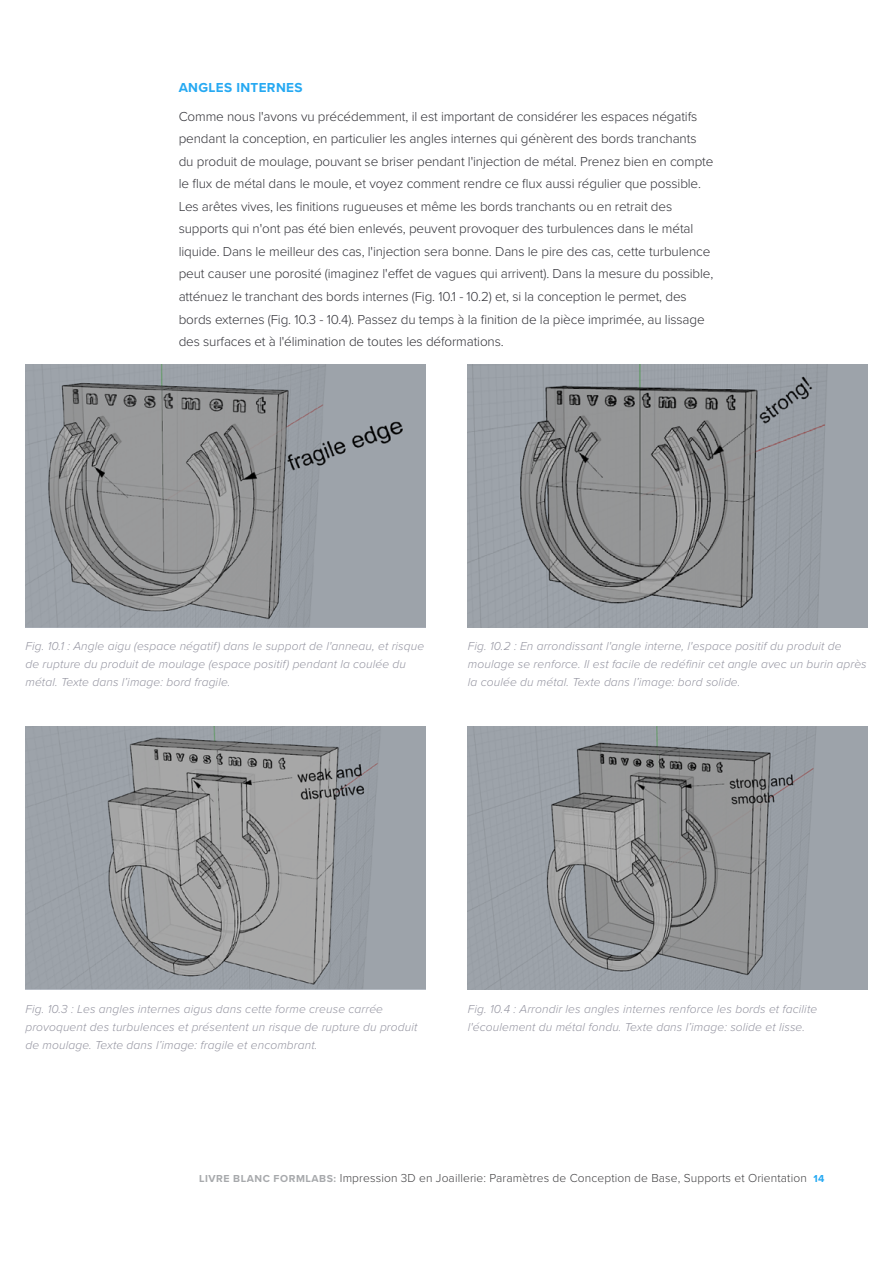
<style>
.page{position:relative;width:893px;height:1263px;background:#fff}
.page>*{position:absolute;margin:0;border:0;box-sizing:border-box;transform-origin:0 0}
.t1{font:300 13.5px/22.5px "Proxima Nova";letter-spacing:-.01em;color:#323238}
.t2{font:700 13.5px "Proxima Nova";letter-spacing:.025em;color:#26a9f2}
.t3{font:italic 300 12px/18px "Proxima Nova";letter-spacing:.01em;color:#9494a0}
.t4{font:300 12px "Proxima Nova";letter-spacing:.01em;color:#414042}
.s1{font-weight:700;font-size:10.5px;color:#a7a9ac}
.s2{font-weight:700;font-size:10.5px;color:#26a9f2}
</style>
<div class="page">
<img style="left:25px;top:364px;width:400px;height:263px">
<img style="left:25px;top:727px;width:400px;height:262px">
<img style="left:468px;top:364px;width:399px;height:263px">
<img style="left:468px;top:727px;width:399px;height:262px">
<p class="t2" style="left:179px;top:77px;width:125px">ANGLES INTERNES</p>
<p class="t1" style="left:179px;top:104px;width:536px">Comme nous l'avons vu précédemment, il est important de considérer les espaces négatifs pendant la conception, en particulier les angles internes qui génèrent des bords tranchants du produit de moulage, pouvant se briser pendant l'injection de métal. Prenez bien en compte le flux de métal dans le moule, et voyez comment rendre ce flux aussi régulier que possible.<br>Les arêtes vives, les finitions rugueuses et même les bords tranchants ou en retrait des supports qui n'ont pas été bien enlevés, peuvent provoquer des turbulences dans le métal liquide. Dans le meilleur des cas, l'injection sera bonne. Dans le pire des cas, cette turbulence peut causer une porosité (imaginez l'effet de vagues qui arrivent). Dans la mesure du possible, atténuez le tranchant des bords internes (Fig. 10.1 - 10.2) et, si la conception le permet, des bords externes (Fig. 10.3 - 10.4). Passez du temps à la finition de la pièce imprimée, au lissage des surfaces et à l'élimination de toutes les déformations.</p>
<p class="t3" style="left:25px;top:636px;width:400px">Fig. 10.1 : Angle aigu (espace négatif) dans le support de l'anneau, et risque de rupture du produit de moulage (espace positif) pendant la coulée du métal. Texte dans l’image: bord fragile.</p>
<p class="t3" style="left:468px;top:636px;width:400px">Fig. 10.2 : En arrondissant l'angle interne, l'espace positif du produit de moulage se renforce. Il est facile de redéfinir cet angle avec un burin après la coulée du métal. Texte dans l’image: bord solide.</p>
<p class="t3" style="left:25px;top:999px;width:393px">Fig. 10.3 : Les angles internes aigus dans cette forme creuse carrée provoquent des turbulences et présentent un risque de rupture du produit de moulage. Texte dans l’image: fragile et encombrant.</p>
<p class="t3" style="left:468px;top:999px;width:351px">Fig. 10.4 : Arrondir les angles internes renforce les bords et facilite l'écoulement du métal fondu. Texte dans l’image: solide et lisse.</p>
<p class="t4" style="left:199px;top:1169px;width:627px"><span class="s1">LIVRE BLANC FORMLABS:</span> Impression 3D en Joaillerie: Paramètres de Conception de Base, Supports et Orientation <span class="s2">14</span></p>
</div>
